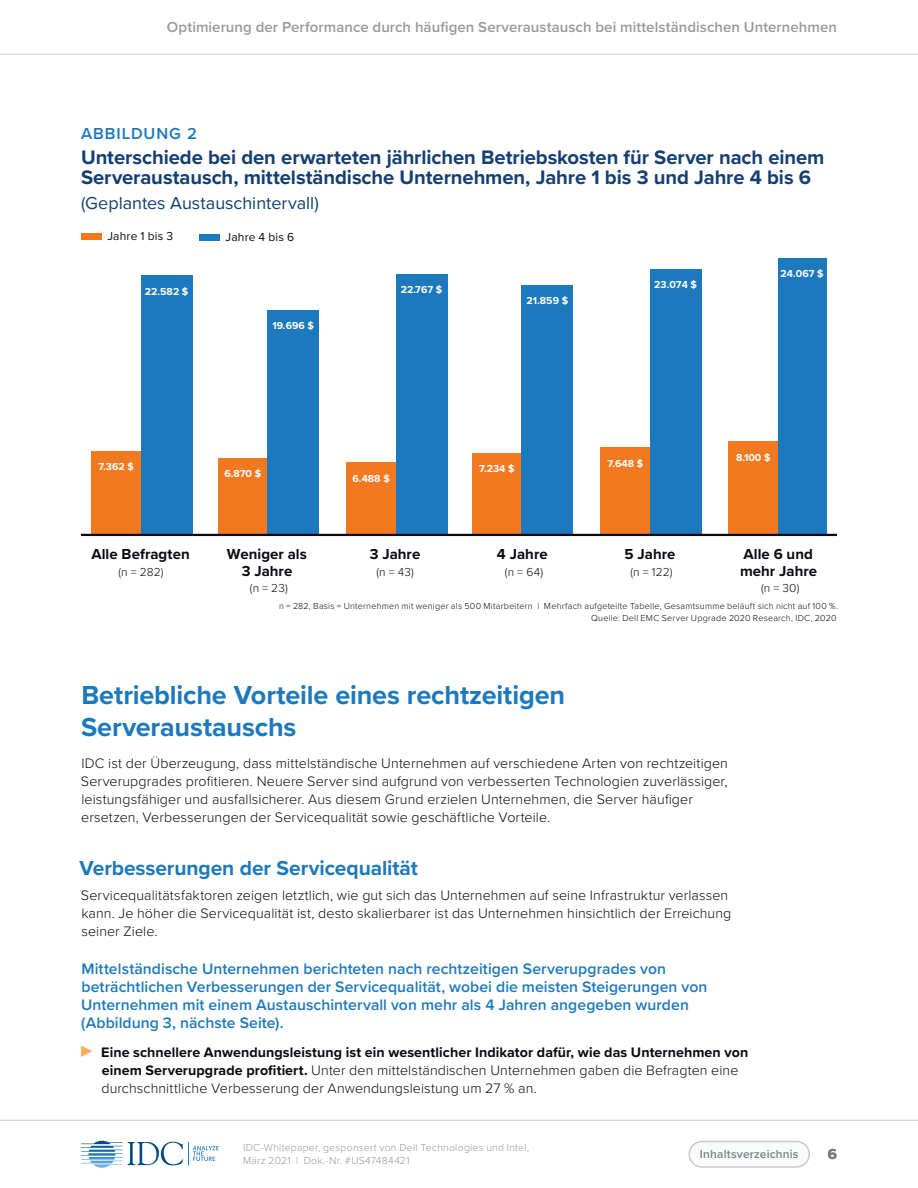
<style>
.page{position:relative;width:918px;height:1188px;background:#fff}
.page>*{position:absolute;margin:0;border:0;box-sizing:border-box;transform-origin:0 0}
.t1{font:700 27px/32.4px "Proxima Nova";letter-spacing:-.005em;color:#1d79bd}
.t2{font:700 21px "Proxima Nova";letter-spacing:-.005em;color:#1d79bd}
.t3{font:700 20.25px/19.5px "Proxima Nova";letter-spacing:-.005em;color:#153f72}
.t4{font:18px "Proxima Nova";color:#153f72}
.t5{font:600 16.5px "Proxima Nova";letter-spacing:.06em;color:#1d79bd}
.t6{font:600 15.75px/18px "Proxima Nova";letter-spacing:.005em;color:#1d79bd}
.t7{font:600 15px "Proxima Nova";letter-spacing:.005em;color:#98999b}
.t8{font:700 15px/16.5px "Proxima Nova";letter-spacing:.005em;color:#0b0a10;text-align:center}
.t9{font:700 15px "Proxima Nova";color:#231f20}
.t10{font:300 14.25px/18px "Proxima Nova";letter-spacing:.005em;color:#0b0a10}
.t11{font:300 12px "Proxima Nova";letter-spacing:.005em;color:#0b0a10}
.t12{font:12px "Proxima Nova";letter-spacing:.015em;color:#0b0a10}
.t13{font:600 12px "Proxima Nova";letter-spacing:.015em;color:#808188}
.t14{font:300 10.5px/13.5px "Proxima Nova";letter-spacing:.02em;color:#98999b}
.t15{font:700 10.5px "Proxima Nova";color:#fff}
.t16{font:300 9px "Proxima Nova";letter-spacing:.025em;color:#0b0a10}
.s1{font-weight:700}
</style>
<div class="page">
<svg style="left:81px;top:1141px;width:138px;height:27px"></svg>
<div style="left:689px;top:1142px;width:120px;height:25px;background:#f9fafa;border-radius:13px"></div>
<div style="left:688px;top:1141px;width:122px;height:27px;border:2px solid #cbcbcb;border-radius:13px"></div>
<hr style="left:0;top:54px;width:918px;height:1px;background:#cbcbcb">
<hr style="left:0;top:1120px;width:918px;height:1px;background:#cbcbcb">
<div style="left:729px;top:441px;width:49px;height:94px;background:#f37921"></div>
<div style="left:778px;top:258px;width:48px;height:275px;background:#1d79bd"></div>
<div style="left:601px;top:447px;width:49px;height:87px;background:#f37921"></div>
<div style="left:650px;top:269px;width:52px;height:265px;background:#1d79bd"></div>
<div style="left:472px;top:453px;width:49px;height:81px;background:#f37921"></div>
<div style="left:521px;top:285px;width:52px;height:249px;background:#1d79bd"></div>
<div style="left:347px;top:463px;width:49px;height:73px;background:#f37921"></div>
<div style="left:396px;top:274px;width:51px;height:260px;background:#1d79bd"></div>
<div style="left:218px;top:458px;width:49px;height:76px;background:#f37921"></div>
<div style="left:267px;top:310px;width:52px;height:224px;background:#1d79bd"></div>
<div style="left:92px;top:451px;width:49px;height:83px;background:#f37921"></div>
<div style="left:141px;top:276px;width:52px;height:258px;background:#1d79bd"></div>
<hr style="left:81px;top:534px;width:756px;height:2px;background:#0b0a10">
<svg style="left:81px;top:1046px;width:11px;height:11px"></svg>
<div style="left:81px;top:233px;width:20px;height:7px;background:#f37921"></div>
<div style="left:199px;top:234px;width:20px;height:7px;background:#1d79bd"></div>
<p class="t7" style="left:167px;top:16px;width:672px">Optimierung der Performance durch häufigen Serveraustausch bei mittelständischen Unternehmen</p>
<p class="t5" style="left:81px;top:122px;width:117px">ABBILDUNG 2</p>
<p class="t3" style="left:81px;top:147px;width:745px">Unterschiede bei den erwarteten jährlichen Betriebskosten für Server nach einem<br>Serveraustausch, mittelständische Unternehmen, Jahre 1 bis 3 und Jahre 4 bis 6</p>
<p class="t4" style="left:81px;top:192px;width:239px">(Geplantes Austauschintervall)</p>
<p class="t12" style="left:107px;top:229px;width:67px">Jahre 1 bis 3</p>
<p class="t12" style="left:225px;top:230px;width:70px">Jahre 4 bis 6</p>
<p class="t15" style="left:145px;top:283px;width:45px">22.582 $</p>
<p class="t15" style="left:273px;top:318px;width:43px">19.696 $</p>
<p class="t15" style="left:401px;top:282px;width:43px">22.767 $</p>
<p class="t15" style="left:527px;top:293px;width:43px">21.859 $</p>
<p class="t15" style="left:654px;top:277px;width:44px">23.074 $</p>
<p class="t15" style="left:781px;top:266px;width:45px">24.067 $</p>
<p class="t15" style="left:99px;top:459px;width:37px">7.362 $</p>
<p class="t15" style="left:224px;top:466px;width:38px">6.870 $</p>
<p class="t15" style="left:353px;top:471px;width:39px">6.488 $</p>
<p class="t15" style="left:479px;top:461px;width:37px">7.234 $</p>
<p class="t15" style="left:608px;top:455px;width:37px">7.648 $</p>
<p class="t15" style="left:736px;top:449px;width:36px">8.100 $</p>
<p class="t8" style="left:91px;top:545px;width:100px">Alle Befragten</p>
<p class="t11" style="left:118px;top:563px;width:47px">(n = 282)</p>
<p class="t8" style="left:227px;top:545px;width:82px">Weniger als<br>3 Jahre</p>
<p class="t11" style="left:250px;top:579px;width:39px">(n = 23)</p>
<p class="t8" style="left:740px;top:545px;width:79px;text-align:left">Alle 6 und mehr Jahre</p>
<p class="t11" style="left:761px;top:579px;width:40px">(n = 30)</p>
<p class="t16" style="left:279px;top:600px;width:561px">n = 282, Basis = Unternehmen mit weniger als 500 Mitarbeitern | Mehrfach aufgeteilte Tabelle, Gesamtsumme beläuft sich nicht auf 100 %.</p>
<p class="t16" style="left:591px;top:612px;width:247px">Quelle: Dell EMC Server Upgrade 2020 Research, IDC, 2020</p>
<p class="t8" style="left:370px;top:545px;width:52px">3 Jahre</p>
<p class="t11" style="left:376px;top:563px;width:39px">(n = 43)</p>
<p class="t8" style="left:497px;top:545px;width:52px">4 Jahre</p>
<p class="t11" style="left:505px;top:563px;width:40px">(n = 64)</p>
<p class="t8" style="left:625px;top:545px;width:52px">5 Jahre</p>
<p class="t11" style="left:630px;top:563px;width:43px">(n = 122)</p>
<p class="t1" style="left:81px;top:678px;width:486px">Betriebliche Vorteile eines rechtzeitigen<br>Serveraustauschs</p>
<p class="t10" style="left:81px;top:753px;width:648px">IDC ist der Überzeugung, dass mittelständische Unternehmen auf verschiedene Arten von rechtzeitigen Serverupgrades profitieren. Neuere Server sind aufgrund von verbesserten Technologien zuverlässiger, leistungsfähiger und ausfallsicherer. Aus diesem Grund erzielen Unternehmen, die Server häufiger ersetzen, Verbesserungen der Servicequalität sowie geschäftliche Vorteile.</p>
<p class="t2" style="left:79px;top:852px;width:340px">Verbesserungen der Servicequalität</p>
<p class="t10" style="left:81px;top:885px;width:652px">Servicequalitätsfaktoren zeigen letztlich, wie gut sich das Unternehmen auf seine Infrastruktur verlassen kann. Je höher die Servicequalität ist, desto skalierbarer ist das Unternehmen hinsichtlich der Erreichung seiner Ziele.</p>
<p class="t6" style="left:81px;top:959px;width:628px">Mittelständische Unternehmen berichteten nach rechtzeitigen Serverupgrades von beträchtlichen Verbesserungen der Servicequalität, wobei die meisten Steigerungen von Unternehmen mit einem Austauschintervall von mehr als 4 Jahren angegeben wurden (Abbildung 3, nächste Seite).</p>
<p class="t10" style="left:101px;top:1042px;width:649px"><span class="s1">Eine schnellere Anwendungsleistung ist ein wesentlicher Indikator dafür, wie das Unternehmen von einem Serverupgrade profitiert.</span> Unter den mittelständischen Unternehmen gaben die Befragten eine durchschnittliche Verbesserung der Anwendungsleistung um 27 % an.</p>
<p class="t14" style="left:243px;top:1140px;width:288px">IDC-Whitepaper, gesponsert von Dell Technologies und Intel,<br>März 2021 | Dok.-Nr. #US47484421</p>
<p class="t13" style="left:700px;top:1145px;width:100px">Inhaltsverzeichnis</p>
<p class="t9" style="left:828px;top:1142px;width:11px">6</p>
</div>
